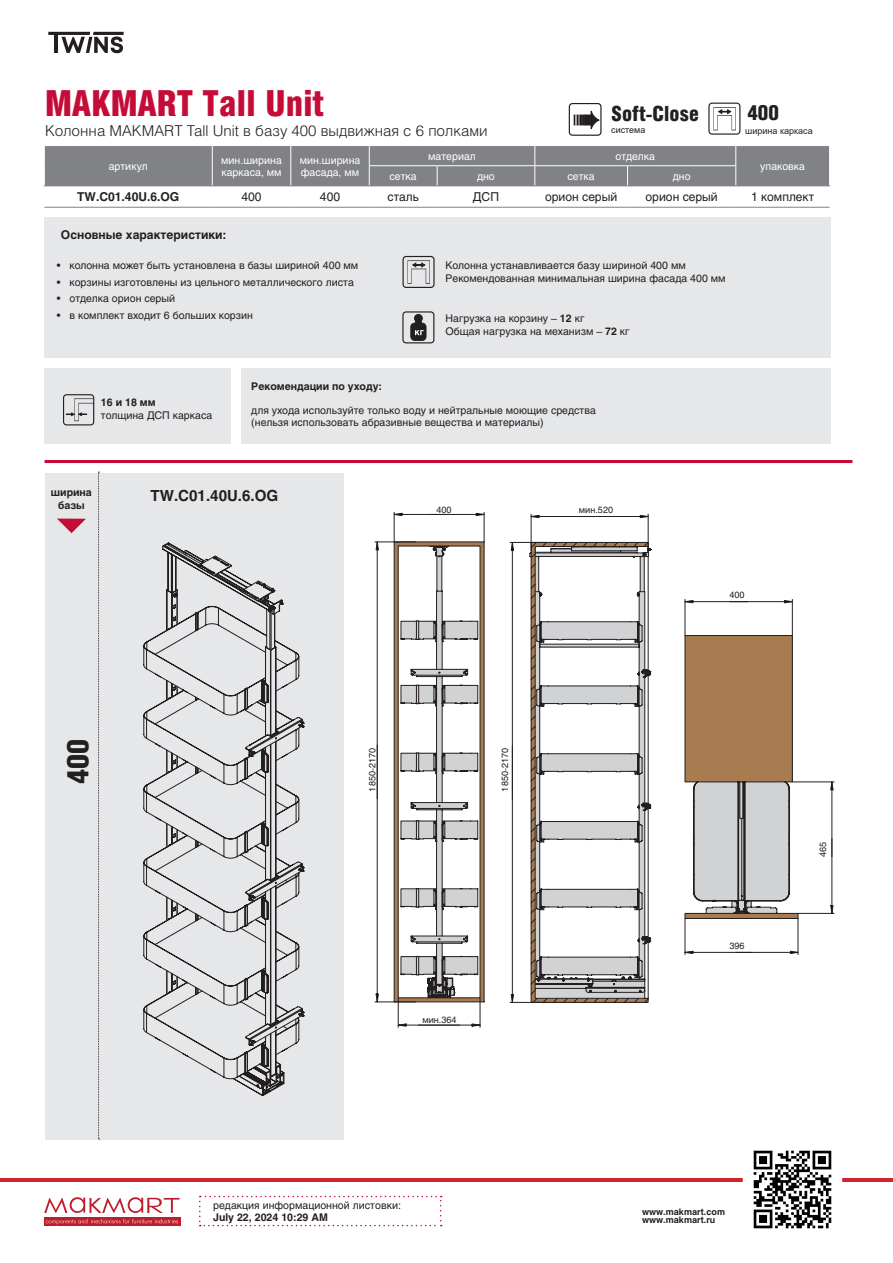
<style>
.page{position:relative;width:893px;height:1263px;background:#fff}
.page>*{position:absolute;margin:0;border:0;box-sizing:border-box;transform-origin:0 0}
.АРТ{font:900 condensed 36px "Helios";color:#c40c37}
.t1{font:900 30px "Helios Cond";color:#231f20}
.t2{font:900 21px "Helios Cond";color:#231f20}
.t3{font:700 15.15px "Helios";color:#231f20}
.подпись_под_арт{font:300 15px "Helios";color:#231f20}
.t4{font:12.15px "Helios";color:#231f20}
.t5{font:700 12.15px "Helios";color:#231f20}
.t6{font:700 12px "Helios";color:#231f20}
.t7{font:10.65px "Helios";color:#fff}
.t8{font:10.5px "Helios";color:#231f20}
.t9{font:700 10.5px/12.6px "Helios";color:#231f20;text-align:center}
.схемы{font:9px "Helios";color:#231f20}
.t10{font:700 9px/8.6px "Helios";color:#231f20}
.t11{font:9px "Arial";color:#231f20}
.s1{font-weight:700}
</style>
<div class="page">
<hr style="left:0;top:1178px;width:893px;height:3px;background:#d1232a">
<img style="left:746px;top:1150px;width:93px;height:79px">
<div style="left:44px;top:1217px;width:136px;height:9px;background:#be1d2c"></div>
<svg style="left:46px;top:1219px;width:132px;height:5px"></svg>
<svg style="left:44px;top:1197px;width:136px;height:16px"></svg>
<svg style="left:199px;top:1196px;width:243px;height:30px"></svg>
<div style="left:708px;top:103px;width:32px;height:32px;border:1px solid #231f20;border-radius:3px"></div>
<svg style="left:713px;top:107px;width:23px;height:23px"></svg>
<div style="left:45px;top:368px;width:186px;height:76px;background:#e6e7e9"></div>
<div style="left:45px;top:217px;width:786px;height:140px;background:#e6e7e9"></div>
<div style="left:63px;top:394px;width:31px;height:31px;border:1px solid #231f20;border-radius:3px"></div>
<svg style="left:66px;top:398px;width:28px;height:23px"></svg>
<div style="left:44px;top:146px;width:786px;height:40px;background:#808285"></div>
<hr style="left:44px;top:186px;width:168px;height:1px;background:#808285">
<hr style="left:212px;top:186px;width:79px;height:1px;background:#808285">
<hr style="left:291px;top:186px;width:78px;height:1px;background:#808285">
<hr style="left:369px;top:186px;width:68px;height:1px;background:#808285">
<hr style="left:437px;top:186px;width:98px;height:1px;background:#808285">
<hr style="left:535px;top:186px;width:93px;height:1px;background:#808285">
<hr style="left:628px;top:186px;width:108px;height:1px;background:#808285">
<hr style="left:736px;top:186px;width:94px;height:1px;background:#808285">
<hr style="left:44px;top:207px;width:168px;height:1px;background:#808285">
<hr style="left:212px;top:207px;width:79px;height:1px;background:#808285">
<hr style="left:291px;top:207px;width:78px;height:1px;background:#808285">
<hr style="left:369px;top:207px;width:68px;height:1px;background:#808285">
<hr style="left:437px;top:207px;width:98px;height:1px;background:#808285">
<hr style="left:535px;top:207px;width:93px;height:1px;background:#808285">
<hr style="left:628px;top:207px;width:108px;height:1px;background:#808285">
<hr style="left:736px;top:207px;width:94px;height:1px;background:#808285">
<div style="left:241px;top:368px;width:589px;height:76px;background:#e6e7e9"></div>
<div style="left:402px;top:311px;width:32px;height:32px;border:1px solid #231f20;border-radius:3px"></div>
<svg style="left:410px;top:314px;width:16px;height:27px"></svg>
<div style="left:402px;top:256px;width:33px;height:32px;border:1px solid #231f20;border-radius:3px"></div>
<svg style="left:407px;top:260px;width:23px;height:24px"></svg>
<hr style="left:45px;top:460px;width:807px;height:3px;background:#c40c37">
<div style="left:45px;top:473px;width:299px;height:667px;background:#e6e7e9"></div>
<svg style="left:98px;top:472px;width:2px;height:667px"></svg>
<svg style="left:57px;top:518px;width:29px;height:15px"></svg>
<svg style="left:164px;top:542px;width:99px;height:64px"></svg>
<svg style="left:168px;top:583px;width:136px;height:513px"></svg>
<svg style="left:143px;top:636px;width:156px;height:436px"></svg>
<svg style="left:155px;top:606px;width:144px;height:423px"></svg>
<div style="left:569px;top:103px;width:32px;height:33px;border:1px solid #231f20;border-radius:3px"></div>
<svg style="left:574px;top:111px;width:26px;height:18px"></svg>
<svg style="left:48px;top:32px;width:76px;height:21px"></svg>
<hr style="left:54px;top:33px;width:3px;height:20px;background:#231f20">
<svg style="left:375px;top:541px;width:16px;height:462px"></svg>
<svg style="left:391px;top:512px;width:93px;height:511px"></svg>
<svg style="left:398px;top:516px;width:113px;height:511px"></svg>
<svg style="left:511px;top:514px;width:138px;height:28px"></svg>
<svg style="left:510px;top:542px;width:289px;height:463px"></svg>
<svg style="left:682px;top:599px;width:152px;height:355px"></svg>
<p class="АРТ" style="left:45px;top:84px;width:280px">MAKMART Tall Unit</p>
<p class="t2" style="left:611px;top:102px;width:89px">Soft-Close</p>
<p class="t2" style="left:747px;top:100px;width:33px">400</p>
<p class="подпись_под_арт" style="left:45px;top:122px;width:444px">Колонна MAKMART Tall Unit в базу 400 выдвижная с 6 полками</p>
<p class="t11" style="left:745px;top:125px;width:69px">ширина каркаса</p>
<p class="t11" style="left:611px;top:124px;width:36px">система</p>
<p class="t7" style="left:109px;top:160px;width:41px">артикул</p>
<p class="t7" style="left:221px;top:153px;width:62px">мин.ширина</p>
<p class="t7" style="left:221px;top:166px;width:62px">каркаса, мм</p>
<p class="t7" style="left:300px;top:153px;width:62px">мин.ширина</p>
<p class="t7" style="left:301px;top:166px;width:60px">фасада, мм</p>
<p class="t7" style="left:428px;top:150px;width:49px">материал</p>
<p class="t7" style="left:616px;top:150px;width:41px">отделка</p>
<p class="t7" style="left:390px;top:170px;width:29px">сетка</p>
<p class="t7" style="left:477px;top:170px;width:19px">дно</p>
<p class="t7" style="left:568px;top:170px;width:29px">сетка</p>
<p class="t7" style="left:673px;top:170px;width:19px">дно</p>
<p class="t7" style="left:760px;top:160px;width:46px">упаковка</p>
<p class="t5" style="left:77px;top:190px;width:104px">TW.C01.40U.6.OG</p>
<p class="t4" style="left:241px;top:190px;width:22px">400</p>
<p class="t4" style="left:320px;top:190px;width:22px">400</p>
<p class="t4" style="left:387px;top:190px;width:33px">сталь</p>
<p class="t4" style="left:473px;top:190px;width:28px">ДСП</p>
<p class="t4" style="left:545px;top:190px;width:74px">орион серый</p>
<p class="t4" style="left:646px;top:190px;width:74px">орион серый</p>
<p class="t4" style="left:751px;top:190px;width:65px">1 комплект</p>
<p class="t6" style="left:61px;top:227px;width:167px">Основные характеристики:</p>
<p class="t8" style="left:57px;top:259px;width:303px">• колонна может быть установлена в базы шириной 400 мм</p>
<p class="t8" style="left:57px;top:276px;width:299px">• корзины изготовлены из цельного металлического листа</p>
<p class="t8" style="left:57px;top:292px;width:120px">• отделка орион серый</p>
<p class="t8" style="left:57px;top:309px;width:198px">• в комплект входит 6 больших корзин</p>
<p class="t8" style="left:446px;top:259px;width:242px">Колонна устанавливается базу шириной 400 мм</p>
<p class="t8" style="left:446px;top:272px;width:282px">Рекомендованная минимальная ширина фасада 400 мм</p>
<p class="t8" style="left:446px;top:312px;width:140px">Нагрузка на корзину – <span class="s1">12</span> кг</p>
<p class="t8" style="left:446px;top:325px;width:186px">Общая нагрузка на механизм – <span class="s1">72</span> кг</p>
<p class="t9" style="left:101px;top:396px;width:56px">16 и 18 мм</p>
<p class="t8" style="left:101px;top:409px;width:113px">толщина ДСП каркаса</p>
<p class="t9" style="left:251px;top:380px;width:132px">Рекомендации по уходу:</p>
<p class="t8" style="left:251px;top:403px;width:346px">для ухода используйте только воду и нейтральные моющие средства</p>
<p class="t8" style="left:251px;top:416px;width:294px">(нельзя использовать абразивные вещества и материалы)</p>
<p class="t9" style="left:51px;top:486px;width:43px">ширина базы</p>
<p class="t3" style="left:151px;top:486px;width:129px">TW.C01.40U.6.OG</p>
<p class="t1" style="left:61px;top:784px;width:47px;rotate:-90deg">400</p>
<p class="схемы" style="left:436px;top:504px;width:17px">400</p>
<p class="схемы" style="left:579px;top:504px;width:36px">мин.520</p>
<p class="схемы" style="left:367px;top:791px;width:45px;rotate:-90deg">1850-2170</p>
<p class="схемы" style="left:500px;top:791px;width:45px;rotate:-90deg">1850-2170</p>
<p class="схемы" style="left:422px;top:1014px;width:36px">мин.364</p>
<p class="схемы" style="left:729px;top:589px;width:17px">400</p>
<p class="схемы" style="left:729px;top:940px;width:17px">396</p>
<p class="t8" style="left:213px;top:1199px;width:189px">редакция информационной листовки:</p>
<p class="t9" style="left:213px;top:1211px;width:116px">July 22, 2024 10:29 AM</p>
<p class="t10" style="left:642px;top:1207px;width:84px">www.makmart.com www.makmart.ru</p>
<p class="схемы" style="left:817px;top:857px;width:17px;rotate:-90deg">465</p>
</div>
